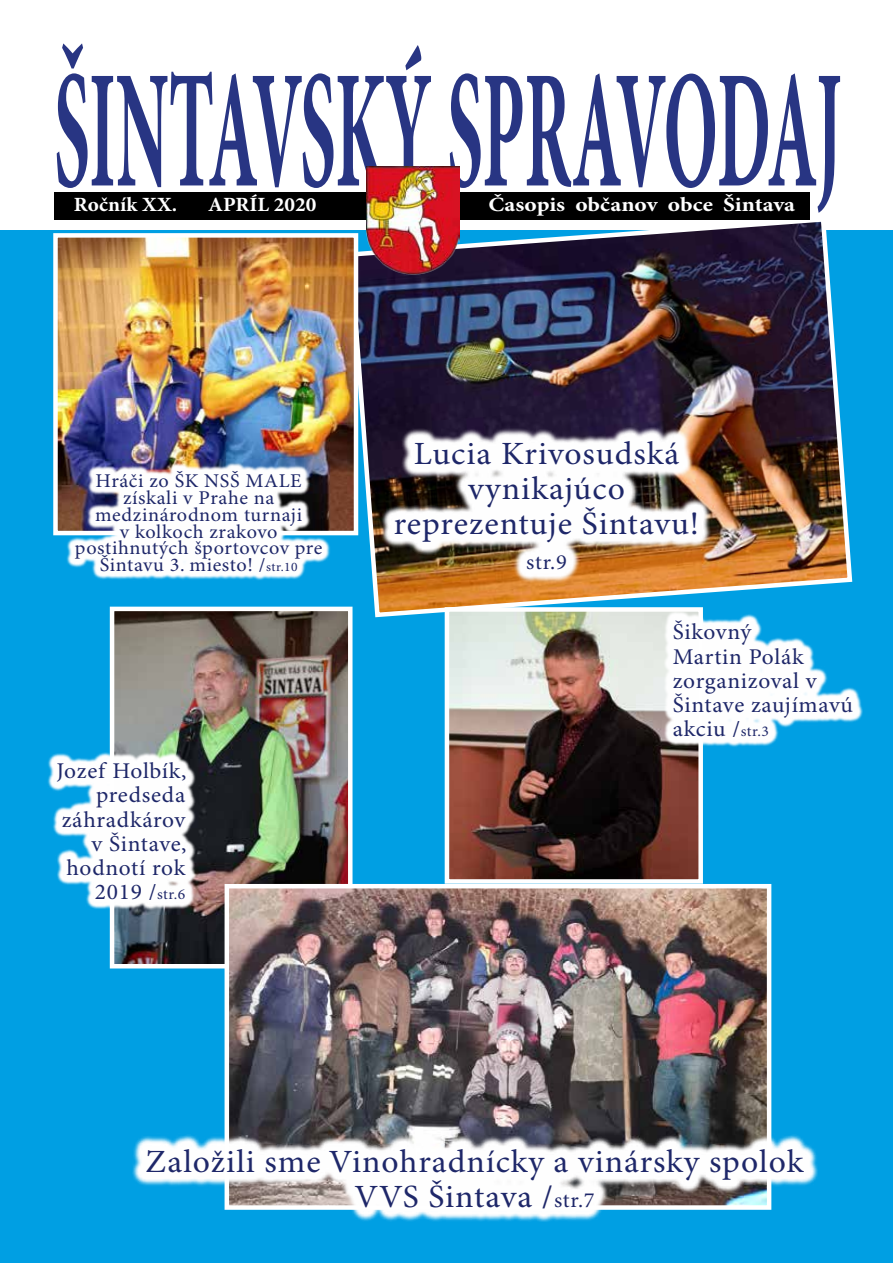
<style>
.page{position:relative;width:893px;height:1263px;background:#fff}
.page>*{position:absolute;margin:0;border:0;box-sizing:border-box;transform-origin:0 0}
.t1{font:700 168.45px "Minion Pro";letter-spacing:-.015em;color:#283583;scale:.42 1}
.t2{font:32.4px/34.8px "Minion Pro";letter-spacing:.03em;color:#1e2769;text-align:center;scale:1.04 1}
.t3{font:22.5px/24.2px "Minion Pro";letter-spacing:.03em;color:#1e2769;text-align:right;scale:1.04 1}
.t4{font:21.6px "Minion Pro";color:#1e2769;scale:1.04 1}
.t5{font:700 20.25px "Minion Pro";color:#fff;scale:1.16 1}
.t6{font:700 20.25px "Minion Pro";color:#fff;scale:1.05 1}
.t7{font:19.5px/16.8px "Minion Pro";letter-spacing:.03em;color:#1e2769;text-align:center;scale:1.04 1}
.s1{font-size:12.9px}
.s2{font-size:15px}
.s3{font-size:21.6px}
</style>
<div class="page">
<div style="left:0;top:230px;width:893px;height:1033px;background:#009fe3"></div>
<img style="left:115px;top:612px;width:233px;height:351px">
<div style="left:110px;top:607px;width:243px;height:361px;border:4px solid #fff"></div>
<img style="left:230px;top:889px;width:536px;height:245px">
<div style="left:225px;top:884px;width:546px;height:326px;border:4px solid #fff"></div>
<img style="left:346px;top:215px;width:507px;height:405px">
<img style="left:58px;top:238px;width:295px;height:292px">
<div style="left:53px;top:233px;width:305px;height:302px;border:4px solid #fff"></div>
<svg style="left:132px;top:1134px;width:686px;height:88px;fill:#fcfdfd"></svg>
<svg style="left:66px;top:462px;width:264px;height:118px;background:#ccd5de"></svg>
<img style="left:380px;top:426px;width:331px;height:158px">
<svg style="left:48px;top:752px;width:148px;height:158px;background:#cbe4ef"></svg>
<img style="left:450px;top:612px;width:248px;height:267px">
<div style="left:445px;top:607px;width:258px;height:277px;border:4px solid #fff"></div>
<svg style="left:663px;top:610px;width:200px;height:137px;fill:#fefefe"></svg>
<div style="left:54px;top:192px;width:755px;height:27px;background:#000"></div>
<img style="left:367px;top:166px;width:93px;height:108px">
<h1 class="t1" style="left:54px;top:31px;width:1878px">ŠINTAVSKÝ SPRAVODAJ</h1>
<p class="t6" style="left:74px;top:193px;width:100px">Ročník XX.</p>
<p class="t6" style="left:208px;top:193px;width:105px">APRÍL 2020</p>
<p class="t5" style="left:488px;top:193px;width:266px">Časopis občanov obce Šintava</p>
<p class="t7" style="left:75px;top:473px;width:239px">Hráči zo ŠK NSŠ MALE získali v Prahe na medzinárodnom turnaji<br>v kolkoch zrakovo postihnutých športovcov pre<br>Šintavu 3. miesto! /<span class="s1">str.10</span></p>
<p class="t3" style="left:56px;top:760px;width:127px">Jozef Holbík, predseda záhradkárov v Šintave, hodnotí rok<br>2019 /<span class="s2">str.6</span></p>
<h2 class="t2" style="left:394px;top:438px;width:295px">Lucia Krivosudská vynikajúco reprezentuje Šintavu!</h2>
<p class="t4" style="left:526px;top:549px;width:41px">str.9</p>
<p class="t3" style="left:673px;top:621px;width:175px;text-align:left">Šikovný<br>Martin Polák zorganizoval v<br>Šintave zaujímavú akciu /<span class="s2">str.3</span></p>
<h2 class="t2" style="left:145px;top:1145px;width:634px">Založili sme Vinohradnícky a vinársky spolok<br>VVS Šintava /<span class="s3">str.7</span></h2>
</div>
